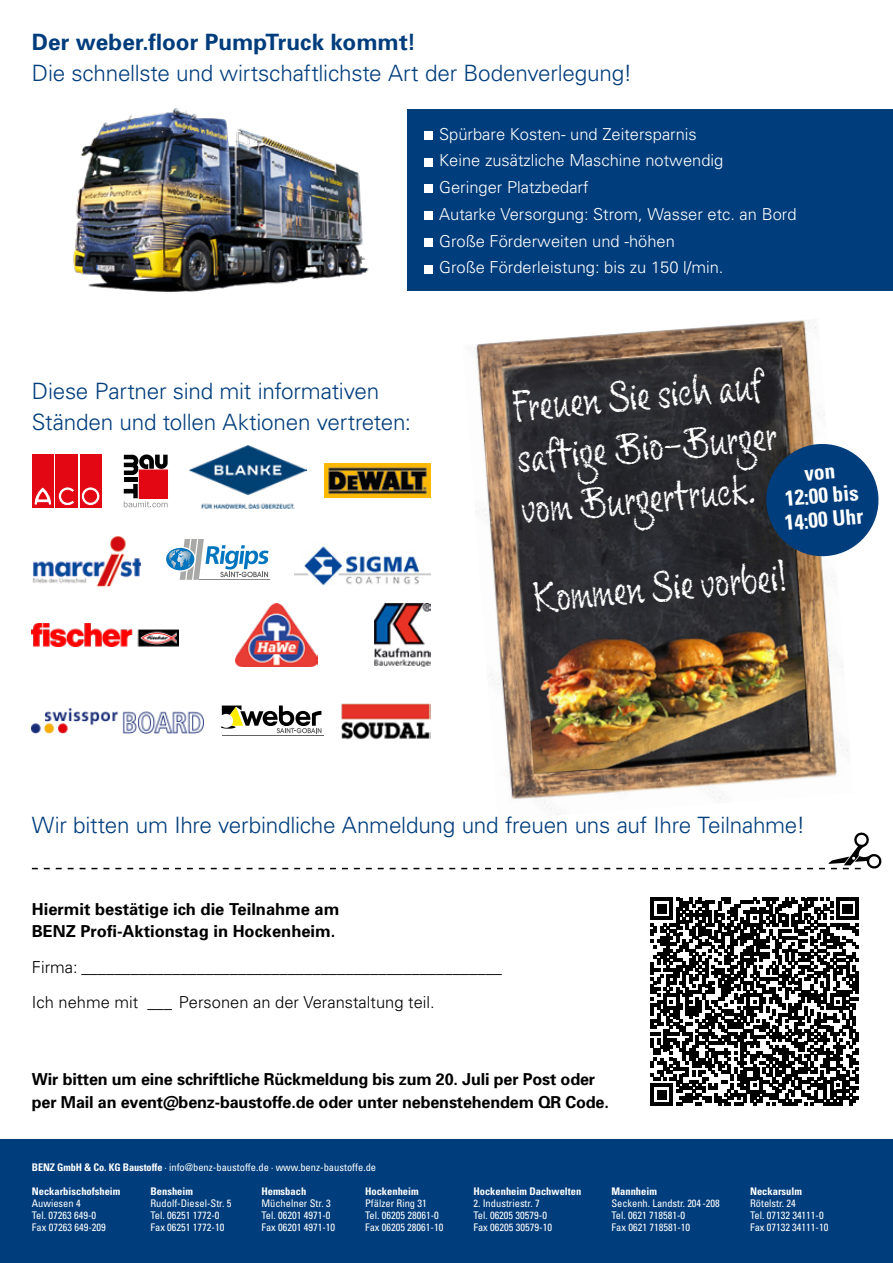
<style>
.page{position:relative;width:893px;height:1263px;background:#fff}
.page>*{position:absolute;margin:0;border:0;box-sizing:border-box;transform-origin:0 0}
.t1{font:42.75px/51.3px "Chalky";color:#fff}
.t2{font:300 22.5px/31px "Univers";letter-spacing:-.01em;color:#003d7c}
.t3{font:700 22.5px "Univers";color:#003d7c}
.t4{font:700 condensed 21.45px/24px "Univers";color:#fff;text-align:center}
.t5{font:700 16.5px/22.5px "Univers";letter-spacing:-.01em;color:#000}
.t6{font:300 16.5px/26.7px "Univers";color:#fff}
.t7{font:300 16.5px/35.2px "Univers";color:#000}
.t8{font:condensed 10.5px/12px "Univers";color:#fff}
.t9{font:700 condensed 10.5px "Univers";color:#fff}
.s1{font-weight:700}
</style>
<div class="page">
<img style="left:375px;top:603px;width:56px;height:64px">
<img style="left:341px;top:703px;width:90px;height:37px">
<img style="left:32px;top:708px;width:172px;height:25px">
<img style="left:476px;top:320px;width:372px;height:495px">
<img style="left:524px;top:618px;width:286px;height:155px">
<svg style="left:764px;top:441px;width:115px;height:118px;background:#2a5582"></svg>
<svg style="left:32px;top:832px;width:850px;height:37px"></svg>
<svg style="left:651px;top:898px;width:208px;height:208px"></svg>
<div style="left:407px;top:109px;width:486px;height:181px;background:#003d7c"></div>
<div style="left:424px;top:131px;width:9px;height:9px;background:#fff"></div>
<div style="left:424px;top:158px;width:9px;height:8px;background:#fff"></div>
<div style="left:424px;top:185px;width:9px;height:8px;background:#fff"></div>
<div style="left:424px;top:212px;width:9px;height:8px;background:#fff"></div>
<div style="left:424px;top:238px;width:9px;height:9px;background:#fff"></div>
<div style="left:424px;top:265px;width:9px;height:8px;background:#fff"></div>
<img style="left:73px;top:108px;width:296px;height:184px">
<div style="left:0;top:1140px;width:893px;height:123px;background:#003d7c"></div>
<hr style="left:199px;top:579px;width:71px;height:1px;background:#646363">
<svg style="left:166px;top:539px;width:103px;height:41px"></svg>
<img style="left:324px;top:463px;width:107px;height:34px">
<img style="left:32px;top:536px;width:109px;height:50px">
<img style="left:295px;top:546px;width:136px;height:40px">
<img style="left:190px;top:446px;width:117px;height:63px">
<img style="left:32px;top:623px;width:147px;height:23px">
<svg style="left:124px;top:454px;width:44px;height:21px"></svg>
<hr style="left:124px;top:478px;width:14px;height:4px;background:#000">
<div style="left:139px;top:470px;width:29px;height:28px;background:#e30613"></div>
<svg style="left:124px;top:484px;width:44px;height:23px"></svg>
<img style="left:236px;top:603px;width:82px;height:63px">
<svg style="left:221px;top:705px;width:103px;height:31px"></svg>
<div style="left:32px;top:454px;width:22px;height:54px;background:#e30613"></div>
<svg style="left:34px;top:487px;width:18px;height:18px"></svg>
<div style="left:56px;top:454px;width:22px;height:54px;background:#e30613"></div>
<svg style="left:58px;top:487px;width:16px;height:19px"></svg>
<div style="left:80px;top:454px;width:22px;height:54px;background:#e30613"></div>
<svg style="left:81px;top:487px;width:19px;height:18px"></svg>
<div style="left:81px;top:487px;width:19px;height:19px;border:1px solid #e30613;border-radius:50%"></div>
<div style="left:85px;top:490px;width:12px;height:12px;background:#e30613;border-radius:50%"></div>
<div style="left:85px;top:490px;width:12px;height:12px;border:1px solid #e30613;border-radius:50%"></div>
<h2 class="t3" style="left:32px;top:28px;width:385px">Der weber.floor PumpTruck kommt!</h2>
<h2 class="t2" style="left:32px;top:57px;width:602px">Die schnellste und wirtschaftlichste Art der Bodenverlegung!</h2>
<h3 class="t6" style="left:439px;top:120px;width:359px">Spürbare Kosten- und Zeitersparnis<br>Keine zusätzliche Maschine notwendig<br>Geringer Platzbedarf<br>Autarke Versorgung: Strom, Wasser etc. an Bord Große Förderweiten und -höhen<br>Große Förderleistung: bis zu 150 l/min.</h3>
<h2 class="t2" style="left:32px;top:374px;width:381px">Diese Partner sind mit informativen<br>Ständen und tollen Aktionen vertreten:</h2>
<h1 class="t1" style="left:511px;top:381px;width:262px;rotate:-5deg">Freuen Sie sich auf saftige Bio-Burger vom Burgertruck.</h1>
<h1 class="t1" style="left:531px;top:572px;width:255px;rotate:-5deg">Kommen Sie vorbei!</h1>
<h3 class="t4" style="left:780px;top:463px;width:80px;rotate:-5deg">von<br>12:00 bis<br>14:00 Uhr</h3>
<h2 class="t2" style="left:32px;top:809px;width:775px">Wir bitten um Ihre verbindliche Anmeldung und freuen uns auf Ihre Teilnahme!</h2>
<h3 class="t5" style="left:32px;top:897px;width:309px">Hiermit bestätige ich die Teilnahme am<br>BENZ Profi-Aktionstag in Hockenheim.</h3>
<h3 class="t7" style="left:32px;top:948px;width:472px">Firma: ___________________________________________________<br>Ich nehme mit ___ Personen an der Veranstaltung teil.</h3>
<h3 class="t5" style="left:32px;top:1067px;width:578px">Wir bitten um eine schriftliche Rückmeldung bis zum 20. Juli per Post oder per Mail an event@benz-baustoffe.de oder unter nebenstehendem QR Code.</h3>
<p class="t8" style="left:32px;top:1161px;width:346px"><span class="s1">BENZ GmbH &amp; Co. KG Baustoffe</span> · info@benz-baustoffe.de · www.benz-baustoffe.de</p>
<p class="t9" style="left:32px;top:1185px;width:90px">Neckarbischofsheim</p>
<p class="t8" style="left:32px;top:1197px;width:76px">Auwiesen 4<br>Tel. 07263 649-0<br>Fax 07263 649-209</p>
<p class="t9" style="left:150px;top:1185px;width:44px">Bensheim</p>
<p class="t8" style="left:150px;top:1197px;width:82px">Rudolf-Diesel-Str. 5<br>Tel. 06251 1772-0<br>Fax 06251 1772-10</p>
<p class="t9" style="left:261px;top:1185px;width:46px">Hemsbach</p>
<p class="t8" style="left:261px;top:1197px;width:75px">Müchelner Str. 3<br>Tel. 06201 4971-0<br>Fax 06201 4971-10</p>
<p class="t9" style="left:365px;top:1185px;width:55px">Hockenheim</p>
<p class="t8" style="left:365px;top:1197px;width:80px">Pfälzer Ring 31<br>Tel. 06205 28061-0<br>Fax 06205 28061-10</p>
<p class="t9" style="left:473px;top:1185px;width:109px">Hockenheim Dachwelten</p>
<p class="t8" style="left:473px;top:1197px;width:80px">2. Industriestr. 7<br>Tel. 06205 30579-0<br>Fax 06205 30579-10</p>
<p class="t9" style="left:611px;top:1185px;width:47px">Mannheim</p>
<p class="t8" style="left:611px;top:1197px;width:110px">Seckenh. Landstr. 204 -208<br>Tel. 0621 718581-0<br>Fax 0621 718581-10</p>
<p class="t9" style="left:750px;top:1185px;width:53px">Neckarsulm</p>
<p class="t8" style="left:750px;top:1197px;width:80px">Rötelstr. 24<br>Tel. 07132 34111-0<br>Fax 07132 34111-10</p>
</div>
